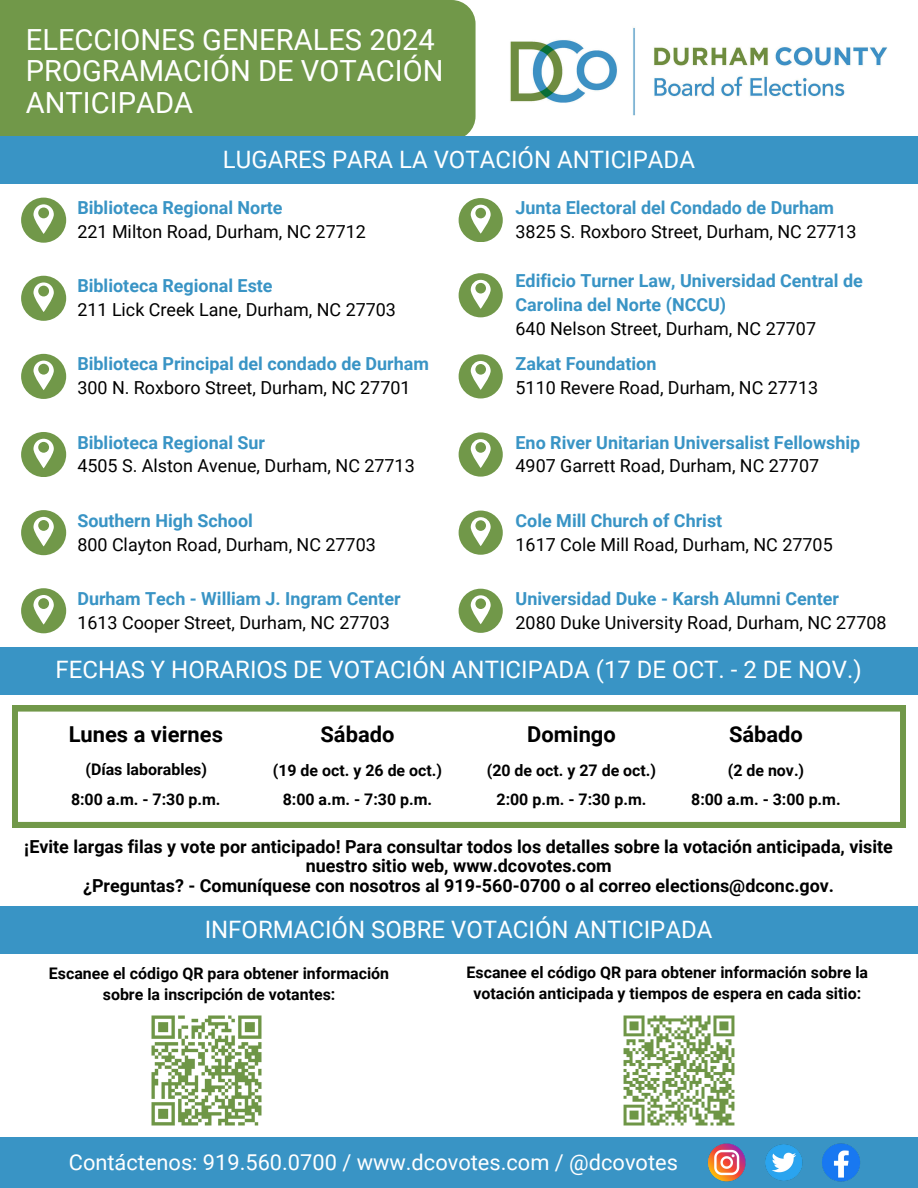
<style>
.page{position:relative;width:918px;height:1188px;background:#fff}
.page>*{position:absolute;margin:0;border:0;box-sizing:border-box;transform-origin:0 0}
.t1{font:29.1px/31.3px "Roboto";color:#fff}
.t2{font:24px "Roboto";color:#fff}
.t3{font:700 21.9px "Roboto";color:#000}
.t4{font:21.75px "Roboto";color:#fff}
.t5{font:18px "Roboto";color:#000}
.t6{font:700 18px/23.9px "Roboto";color:#3994c5}
.t7{font:700 18px/19.5px "Roboto";color:#000;text-align:center}
.t8{font:700 15.9px/21.3px "Roboto";color:#000;text-align:center}
</style>
<div class="page">
<div style="left:0;top:0;width:476px;height:136px;background:#719849"></div>
<div style="left:0;top:136px;width:918px;height:48px;background:#3994c5"></div>
<img style="left:510px;top:27px;width:377px;height:89px">
<svg style="left:21px;top:588px;width:45px;height:45px"></svg>
<svg style="left:459px;top:589px;width:43px;height:44px"></svg>
<svg style="left:21px;top:198px;width:45px;height:45px"></svg>
<svg style="left:459px;top:198px;width:43px;height:44px"></svg>
<svg style="left:21px;top:276px;width:45px;height:45px"></svg>
<svg style="left:459px;top:273px;width:43px;height:44px"></svg>
<svg style="left:21px;top:354px;width:45px;height:45px"></svg>
<svg style="left:459px;top:354px;width:43px;height:44px"></svg>
<svg style="left:21px;top:432px;width:45px;height:45px"></svg>
<svg style="left:459px;top:432px;width:43px;height:44px"></svg>
<svg style="left:21px;top:510px;width:45px;height:45px"></svg>
<svg style="left:459px;top:511px;width:43px;height:43px"></svg>
<div style="left:0;top:647px;width:918px;height:48px;background:#3994c5"></div>
<div style="left:0;top:906px;width:918px;height:48px;background:#3994c5"></div>
<div style="left:0;top:1137px;width:918px;height:51px;background:#3994c5"></div>
<img style="left:707px;top:1143px;width:39px;height:39px">
<img style="left:765px;top:1144px;width:38px;height:37px">
<img style="left:822px;top:1143px;width:38px;height:39px">
<svg style="left:12px;top:706px;width:894px;height:121px"></svg>
<img style="left:623px;top:1015px;width:112px;height:111px">
<img style="left:151px;top:1015px;width:111px;height:111px">
<p class="t1" style="left:26px;top:24px;width:419px">ELECCIONES GENERALES 2024<br>PROGRAMACIÓN DE VOTACIÓN<br>ANTICIPADA</p>
<h1 class="t2" style="left:223px;top:145px;width:474px">LUGARES PARA LA VOTACIÓN ANTICIPADA</h1>
<p class="t6" style="left:77px;top:196px;width:207px">Biblioteca Regional Norte</p>
<p class="t5" style="left:77px;top:221px;width:290px">221 Milton Road, Durham, NC 27712</p>
<p class="t6" style="left:77px;top:274px;width:197px">Biblioteca Regional Este</p>
<p class="t5" style="left:77px;top:300px;width:320px">211 Lick Creek Lane, Durham, NC 27703</p>
<p class="t6" style="left:77px;top:352px;width:353px">Biblioteca Principal del condado de Durham</p>
<p class="t5" style="left:77px;top:378px;width:335px">300 N. Roxboro Street, Durham, NC 27701</p>
<p class="t6" style="left:77px;top:430px;width:189px">Biblioteca Regional Sur</p>
<p class="t5" style="left:77px;top:456px;width:339px">4505 S. Alston Avenue, Durham, NC 27713</p>
<p class="t6" style="left:77px;top:509px;width:177px">Southern High School</p>
<p class="t5" style="left:77px;top:534px;width:300px">800 Clayton Road, Durham, NC 27703</p>
<p class="t6" style="left:77px;top:587px;width:325px">Durham Tech - William J. Ingram Center</p>
<p class="t5" style="left:77px;top:612px;width:314px">1613 Cooper Street, Durham, NC 27703</p>
<p class="t6" style="left:516px;top:196px;width:320px">Junta Electoral del Condado de Durham</p>
<p class="t5" style="left:516px;top:221px;width:343px">3825 S. Roxboro Street, Durham, NC 27713</p>
<p class="t6" style="left:516px;top:269px;width:349px">Edificio Turner Law, Universidad Central de<br>Carolina del Norte (NCCU)</p>
<p class="t5" style="left:516px;top:318px;width:302px">640 Nelson Street, Durham, NC 27707</p>
<p class="t6" style="left:516px;top:352px;width:142px">Zakat Foundation</p>
<p class="t5" style="left:516px;top:378px;width:304px">5110 Revere Road, Durham, NC 27713</p>
<p class="t6" style="left:516px;top:430px;width:346px">Eno River Unitarian Universalist Fellowship</p>
<p class="t5" style="left:516px;top:456px;width:305px">4907 Garrett Road, Durham, NC 27707</p>
<p class="t6" style="left:516px;top:509px;width:208px">Cole Mill Church of Christ</p>
<p class="t5" style="left:516px;top:534px;width:319px">1617 Cole Mill Road, Durham, NC 27705</p>
<p class="t6" style="left:516px;top:587px;width:325px">Universidad Duke - Karsh Alumni Center</p>
<p class="t5" style="left:516px;top:612px;width:372px">2080 Duke University Road, Durham, NC 27708</p>
<h2 class="t2" style="left:55px;top:656px;width:808px">FECHAS Y HORARIOS DE VOTACIÓN ANTICIPADA (17 DE OCT. - 2 DE NOV.)</h2>
<h3 class="t3" style="left:69px;top:722px;width:156px">Lunes a viernes</h3>
<p class="t3" style="left:321px;top:722px;width:76px">Sábado</p>
<p class="t3" style="left:527px;top:722px;width:90px">Domingo</p>
<h3 class="t3" style="left:729px;top:722px;width:76px">Sábado</h3>
<p class="t8" style="left:85px;top:759px;width:123px">(Días laborables)</p>
<p class="t8" style="left:273px;top:760px;width:171px">(19 de oct. y 26 de oct.)</p>
<p class="t8" style="left:71px;top:789px;width:151px">8:00 a.m. - 7:30 p.m.</p>
<h5 class="t8" style="left:497px;top:789px;width:151px">2:00 p.m. - 7:30 p.m.</h5>
<p class="t8" style="left:487px;top:760px;width:171px">(20 de oct. y 27 de oct.)</p>
<p class="t8" style="left:283px;top:789px;width:151px">8:00 a.m. - 7:30 p.m.</p>
<h3 class="t8" style="left:728px;top:760px;width:78px">(2 de nov.)</h3>
<h3 class="t8" style="left:691px;top:789px;width:151px">8:00 a.m. - 3:00 p.m.</h3>
<p class="t7" style="left:24px;top:837px;width:870px">¡Evite largas filas y vote por anticipado! Para consultar todos los detalles sobre la votación anticipada, visite nuestro sitio web, www.dcovotes.com<br>¿Preguntas? - Comuníquese con nosotros al 919-560-0700 o al correo elections@dconc.gov.</p>
<p class="t2" style="left:205px;top:916px;width:509px">INFORMACIÓN SOBRE VOTACIÓN ANTICIPADA</p>
<p class="t8" style="left:49px;top:963px;width:342px">Escanee el código QR para obtener información sobre la inscripción de votantes:</p>
<p class="t8" style="left:467px;top:962px;width:403px">Escanee el código QR para obtener información sobre la votación anticipada y tiempos de espera en cada sitio:</p>
<p class="t4" style="left:69px;top:1150px;width:611px">Contáctenos: 919.560.0700 / www.dcovotes.com / @dcovotes</p>
</div>
